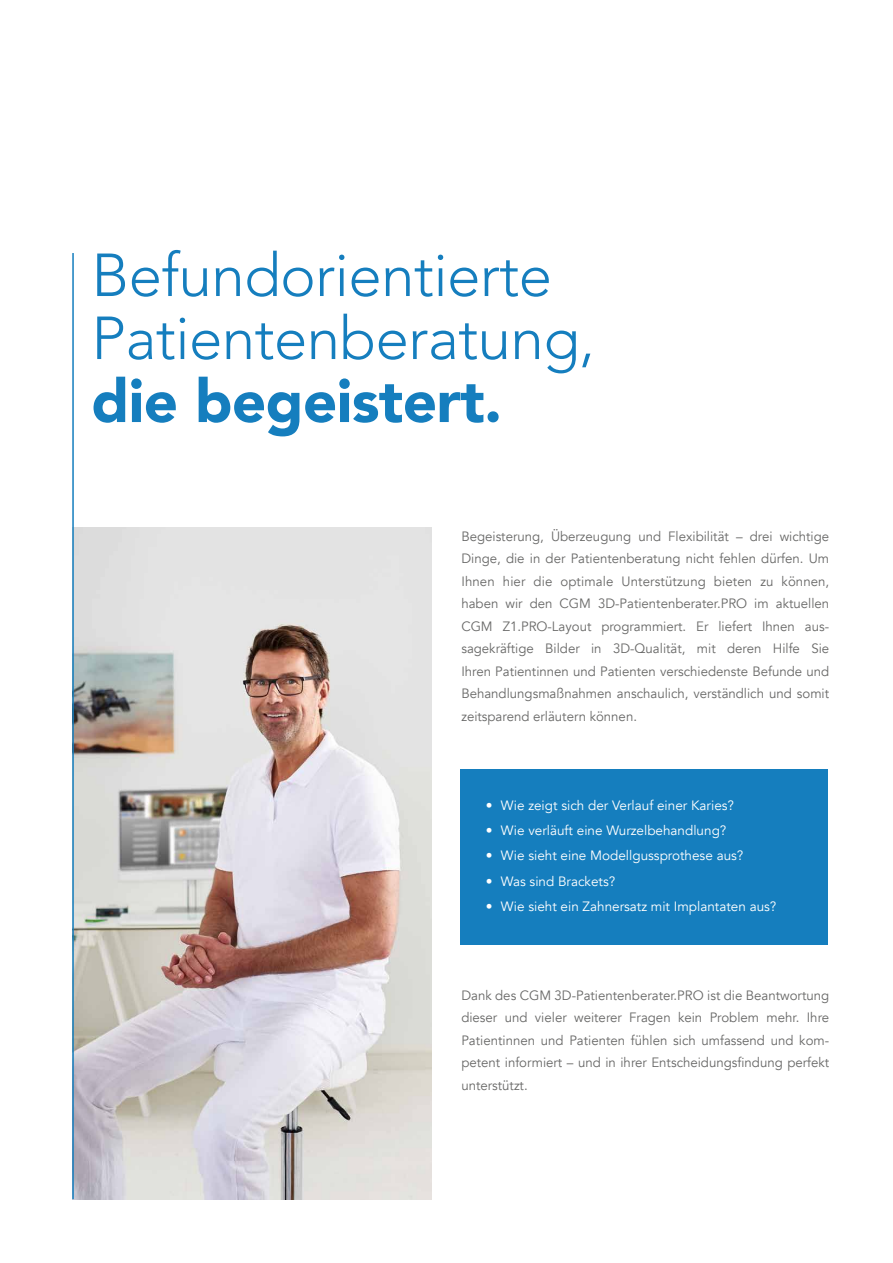
<style>
.page{position:relative;width:893px;height:1263px;background:#fff}
.page>*{position:absolute;margin:0;border:0;box-sizing:border-box;transform-origin:0 0}
.t1{font:300 60px/63px "Avenir";letter-spacing:-.01em;color:#157ebe}
.t2{font:900 60px "Avenir";letter-spacing:-.01em;color:#157ebe}
.t3{font:13.5px/22.5px "Avenir";color:#686867;text-align:justify}
.t4{font:13.5px "Avenir";color:#fff}
</style>
<div class="page">
<div style="left:460px;top:770px;width:368px;height:175px;background:#157ebe"></div>
<img style="left:74px;top:527px;width:358px;height:672px">
<hr style="left:72px;top:253px;width:2px;height:946px;background:#157ebe">
<h1 class="t1" style="left:91px;top:244px;width:505px">Befundorientierte<br>Patientenberatung,</h1>
<h1 class="t2" style="left:91px;top:350px;width:412px">die begeistert.</h1>
<p class="t3" style="left:461px;top:525px;width:369px">Begeisterung, Überzeugung und Flexibilität – drei wichtige Dinge, die in der Patientenberatung nicht fehlen dürfen. Um Ihnen hier die optimale Unterstützung bieten zu können, haben wir den CGM 3D-Patientenberater.PRO im aktuellen CGM Z1.PRO-Layout programmiert. Er liefert Ihnen aus&shy;sagekräftige Bilder in 3D-Qualität, mit deren Hilfe Sie Ihren Patientinnen und Patienten verschiedenste Befunde und Behandlungsmaßnahmen anschaulich, verständlich und somit zeitsparend erläutern können.</p>
<p class="t4" style="left:486px;top:797px;width:250px">• Wie zeigt sich der Verlauf einer Karies?</p>
<p class="t4" style="left:486px;top:822px;width:242px">• Wie verläuft eine Wurzelbehandlung?</p>
<p class="t4" style="left:486px;top:847px;width:259px">• Wie sieht eine Modellgussprothese aus?</p>
<p class="t4" style="left:486px;top:873px;width:131px">• Was sind Brackets?</p>
<p class="t4" style="left:486px;top:898px;width:292px">• Wie sieht ein Zahnersatz mit Implantaten aus?</p>
<p class="t3" style="left:461px;top:984px;width:369px">Dank des CGM 3D-Patientenberater.PRO ist die Beantwortung dieser und vieler weiterer Fragen kein Problem mehr. Ihre Patientinnen und Patienten fühlen sich umfassend und kom&shy;petent informiert – und in ihrer Entscheidungsfindung perfekt unterstützt.</p>
</div>
